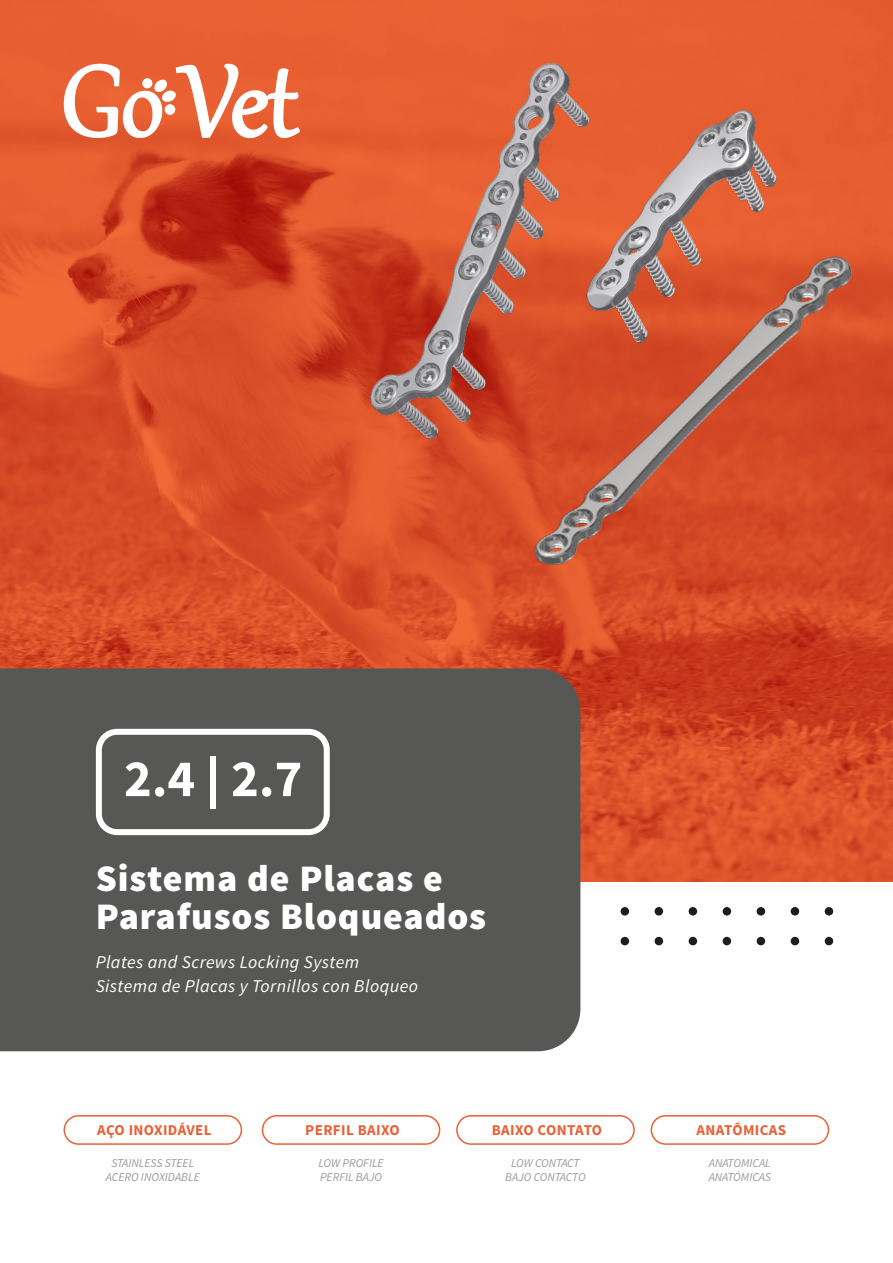
<style>
.page{position:relative;width:893px;height:1263px;background:#fff}
.page>*{position:absolute;margin:0;border:0;box-sizing:border-box;transform-origin:0 0}
.t1{font:700 52.5px "Source Sans Pro";color:#fff}
.t2{font:900 37.5px/37.5px "Source Sans Pro";letter-spacing:.025em;color:#fff}
.t3{font:italic 18px/24px "Source Sans Pro";letter-spacing:.025em;color:#fff}
.t4{font:700 15px "Source Sans Pro";letter-spacing:.025em;color:#ea6036}
.t5{font:italic 12px/14.4px "Source Sans Pro";color:#9c9b9b}
.t6{font:italic 12px/14.4px "Source Sans Pro";letter-spacing:-.02em;color:#9c9b9b;text-align:center}
</style>
<div class="page">
<img style="left:0;top:0;width:893px;height:881px">
<svg style="left:64px;top:64px;width:236px;height:74px"></svg>
<img style="left:363px;top:61px;width:231px;height:382px">
<img style="left:584px;top:110px;width:195px;height:142px">
<img style="left:481px;top:252px;width:412px;height:319px">
<div style="left:0;top:668px;width:580px;height:383px;background:#575756"></div>
<svg style="left:96px;top:729px;width:234px;height:106px;background:#6f6f6f"></svg>
<svg style="left:64px;top:1115px;width:178px;height:30px"></svg>
<svg style="left:262px;top:1115px;width:178px;height:30px"></svg>
<svg style="left:456px;top:1115px;width:179px;height:30px"></svg>
<svg style="left:651px;top:1115px;width:178px;height:30px"></svg>
<div style="left:621px;top:907px;width:8px;height:8px;background:#1d1d1b;border-radius:50%"></div>
<div style="left:655px;top:907px;width:8px;height:8px;background:#1d1d1b;border-radius:50%"></div>
<div style="left:689px;top:907px;width:8px;height:8px;background:#1d1d1b;border-radius:50%"></div>
<div style="left:621px;top:937px;width:8px;height:8px;background:#1d1d1b;border-radius:50%"></div>
<div style="left:655px;top:937px;width:8px;height:8px;background:#1d1d1b;border-radius:50%"></div>
<div style="left:689px;top:937px;width:8px;height:8px;background:#1d1d1b;border-radius:50%"></div>
<div style="left:723px;top:907px;width:8px;height:8px;background:#1d1d1b;border-radius:50%"></div>
<div style="left:757px;top:907px;width:8px;height:8px;background:#1d1d1b;border-radius:50%"></div>
<div style="left:791px;top:907px;width:8px;height:8px;background:#1d1d1b;border-radius:50%"></div>
<div style="left:723px;top:937px;width:8px;height:8px;background:#1d1d1b;border-radius:50%"></div>
<div style="left:757px;top:937px;width:8px;height:8px;background:#1d1d1b;border-radius:50%"></div>
<div style="left:791px;top:937px;width:8px;height:8px;background:#1d1d1b;border-radius:50%"></div>
<div style="left:825px;top:907px;width:8px;height:8px;background:#1d1d1b;border-radius:50%"></div>
<div style="left:825px;top:937px;width:8px;height:8px;background:#1d1d1b;border-radius:50%"></div>
<h1 class="t1" style="left:124px;top:745px;width:180px">2.4 | 2.7</h1>
<h2 class="t2" style="left:96px;top:861px;width:392px">Sistema de Placas e<br>Parafusos Bloqueados</h2>
<h3 class="t3" style="left:96px;top:950px;width:324px">Plates and Screws Locking System<br>Sistema de Placas y Tornillos con Bloqueo</h3>
<p class="t4" style="left:97px;top:1120px;width:116px">AÇO INOXIDÁVEL</p>
<p class="t4" style="left:305px;top:1120px;width:96px">PERFIL BAIXO</p>
<p class="t4" style="left:492px;top:1120px;width:112px">BAIXO CONTATO</p>
<p class="t4" style="left:696px;top:1120px;width:91px">ANATÔMICAS</p>
<p class="t5" style="left:106px;top:1155px;width:95px;text-align:center">STAINLESS STEEL<br>ACERO INOXIDABLE</p>
<p class="t5" style="left:318px;top:1155px;width:67px">LOW PROFILE<br>PERFIL BAJO</p>
<p class="t6" style="left:505px;top:1155px;width:82px">LOW CONTACT<br>BAJO CONTACTO</p>
<p class="t5" style="left:709px;top:1155px;width:64px">ANATOMICAL<br>ANATÓMICAS</p>
</div>
